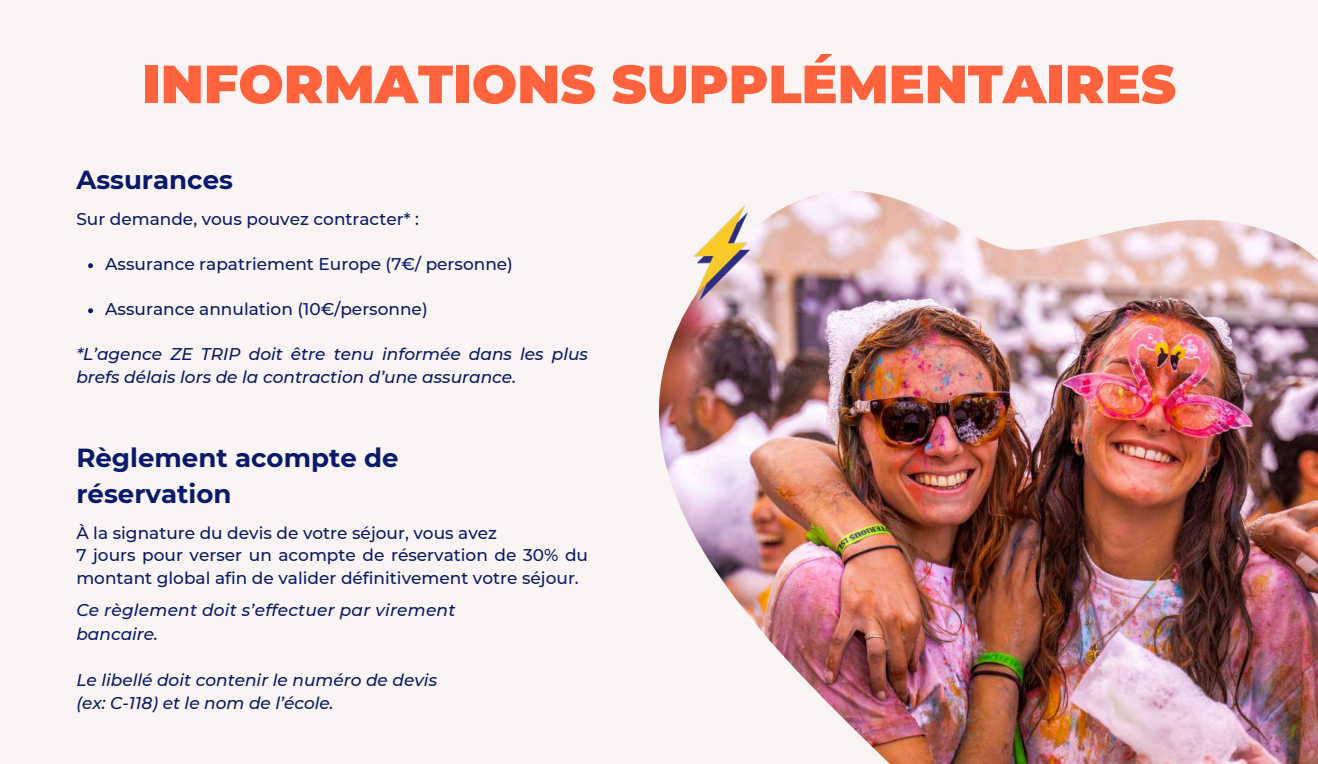
<style>
.page{position:relative;width:1318px;height:764px;background:#fff}
.page>*{position:absolute;margin:0;border:0;box-sizing:border-box;transform-origin:0 0}
.t1{font:900 53.62px "Montserrat";color:#ff633e}
.t2{font:700 26.12px/36.1px "Montserrat";color:#081a69}
.t3{font:500 17px/22.5px "Montserrat";color:#081a69}
.t4{font:italic 500 17px/22.5px "Montserrat";color:#081a69}
</style>
<div class="page">
<div style="left:0;top:0;width:1317px;height:763px;background:#faf5f4"></div>
<svg style="left:88px;top:263px;width:5px;height:5px"></svg>
<svg style="left:88px;top:308px;width:5px;height:5px"></svg>
<img style="left:659px;top:191px;width:658px;height:572px">
<img style="left:675px;top:205px;width:88px;height:95px">
<h1 class="t1" style="left:142px;top:51px;width:1035px">INFORMATIONS SUPPLÉMENTAIRES</h1>
<h2 class="t2" style="left:76px;top:161px;width:158px">Assurances</h2>
<p class="t3" style="left:76px;top:207px;width:344px">Sur demande, vous pouvez contracter* :</p>
<p class="t3" style="left:105px;top:252px;width:409px">Assurance rapatriement Europe (7€/ personne)</p>
<p class="t3" style="left:105px;top:297px;width:324px">Assurance annulation (10€/personne)</p>
<p class="t4" style="left:76px;top:342px;width:513px">*L’agence ZE TRIP doit être tenu informée dans les plus brefs délais lors de la contraction d’une assurance.</p>
<h2 class="t2" style="left:76px;top:439px;width:324px">Règlement acompte de réservation</h2>
<p class="t3" style="left:76px;top:521px;width:513px">À la signature du devis de votre séjour, vous avez<br>7 jours pour verser un acompte de réservation de 30% du montant global afin de valider définitivement votre séjour.</p>
<p class="t4" style="left:76px;top:597px;width:380px;line-height:24.5px">Ce règlement doit s’effectuer par virement bancaire.</p>
<p class="t4" style="left:76px;top:668px;width:362px">Le libellé doit contenir le numéro de devis (ex: C-118) et le nom de l’école.</p>
</div>
